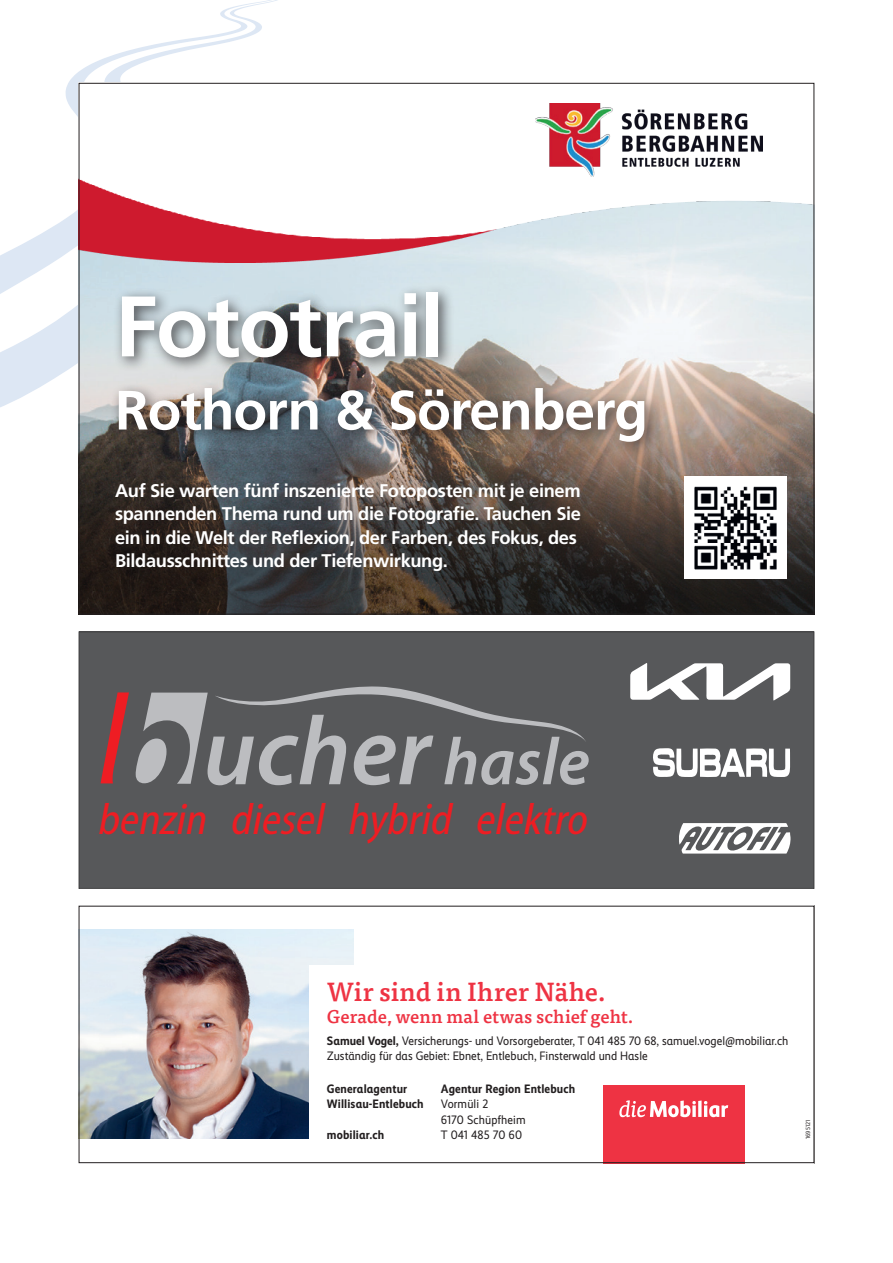
<style>
.page{position:relative;width:893px;height:1263px;background:#fff}
.page>*{position:absolute;margin:0;border:0;box-sizing:border-box;transform-origin:0 0}
.t1{font:700 85.65px "Frutiger LT Pro";letter-spacing:-.02em;color:#fff}
.t2{font:700 55.35px "Frutiger LT Pro";letter-spacing:-.02em;color:#fff}
.t3{font:italic condensed 44.25px "Myriad Web Pro";color:#ee1d23}
.t4{font:500 26.1px "Tisa Pro";color:#ee3343}
.t5{font:700 18.3px/23.2px "Frutiger LT Pro";letter-spacing:-.02em;color:#fff}
.t6{font:500 18.3px "Tisa Pro";color:#ee3343}
.t7{font:12.3px/15.3px "Mobiliar Realist";color:#231f20}
.t8{font:700 12.3px/15.3px "Mobiliar Realist";letter-spacing:.01em;color:#231f20}
.t9{font:6.15px "Mobiliar Realist";letter-spacing:.015em;color:#231f20}
.s1{font-weight:700}
</style>
<div class="page">
<svg style="left:0;top:0;width:284px;height:412px"></svg>
<img style="left:81px;top:262px;width:731px;height:167px">
<img style="left:81px;top:85px;width:731px;height:177px">
<img style="left:536px;top:104px;width:227px;height:72px">
<div style="left:110px;top:284px;width:550px;height:174px;background:#231f20;opacity:.75"></div>
<svg style="left:81px;top:429px;width:731px;height:183px;background:#48413d"></svg>
<img style="left:684px;top:476px;width:103px;height:102px">
<svg style="left:81px;top:929px;width:664px;height:232px"></svg>
<div style="left:79px;top:906px;width:735px;height:257px;border:1px solid #231f20"></div>
<div style="left:79px;top:631px;width:735px;height:257px;background:#57585a"></div>
<svg style="left:101px;top:692px;width:28px;height:91px"></svg>
<svg style="left:136px;top:686px;width:453px;height:99px"></svg>
<svg style="left:653px;top:748px;width:137px;height:29px"></svg>
<svg style="left:630px;top:663px;width:160px;height:38px"></svg>
<svg style="left:679px;top:823px;width:112px;height:31px"></svg>
<div style="left:79px;top:631px;width:735px;height:258px;border:1px solid #3e3e3f"></div>
<h1 class="t1" style="left:115px;top:276px;width:331px">Fototrail</h1>
<h2 class="t2" style="left:115px;top:378px;width:535px">Rothorn &amp; Sörenberg</h2>
<p class="t5" style="left:115px;top:479px;width:468px">Auf Sie warten fünf inszenierte Fotoposten mit je einem spannenden Thema rund um die Fotografie. Tauchen Sie ein in die Welt der Reflexion, der Farben, des Fokus, des Bildausschnittes und der Tiefenwirkung.</p>
<h3 class="t3" style="left:97px;top:795px;width:500px">benzin diesel hybrid elektro</h3>
<h3 class="t4" style="left:327px;top:972px;width:280px">Wir sind in Ihrer Nähe.</h3>
<p class="t6" style="left:327px;top:1002px;width:308px">Gerade, wenn mal etwas schief geht.</p>
<p class="t7" style="left:327px;top:1033px;width:463px"><span class="s1">Samuel Vogel,</span> Versicherungs- und Vorsorgeberater, T 041 485 70 68, samuel.vogel@mobiliar.ch<br>Zuständig für das Gebiet: Ebnet, Entlebuch, Finsterwald und Hasle</p>
<p class="t8" style="left:441px;top:1081px;width:136px">Agentur Region Entlebuch</p>
<p class="t7" style="left:441px;top:1096px;width:86px">Vormüli 2<br>6170 Schüpfheim<br>T 041 485 70 60</p>
<p class="t8" style="left:327px;top:1081px;width:98px">Generalagentur<br>Willisau-Entlebuch</p>
<p class="t8" style="left:327px;top:1127px;width:59px">mobiliar.ch</p>
<p class="t9" style="left:804px;top:1139px;width:20px;rotate:-90deg">1695121</p>
</div>
